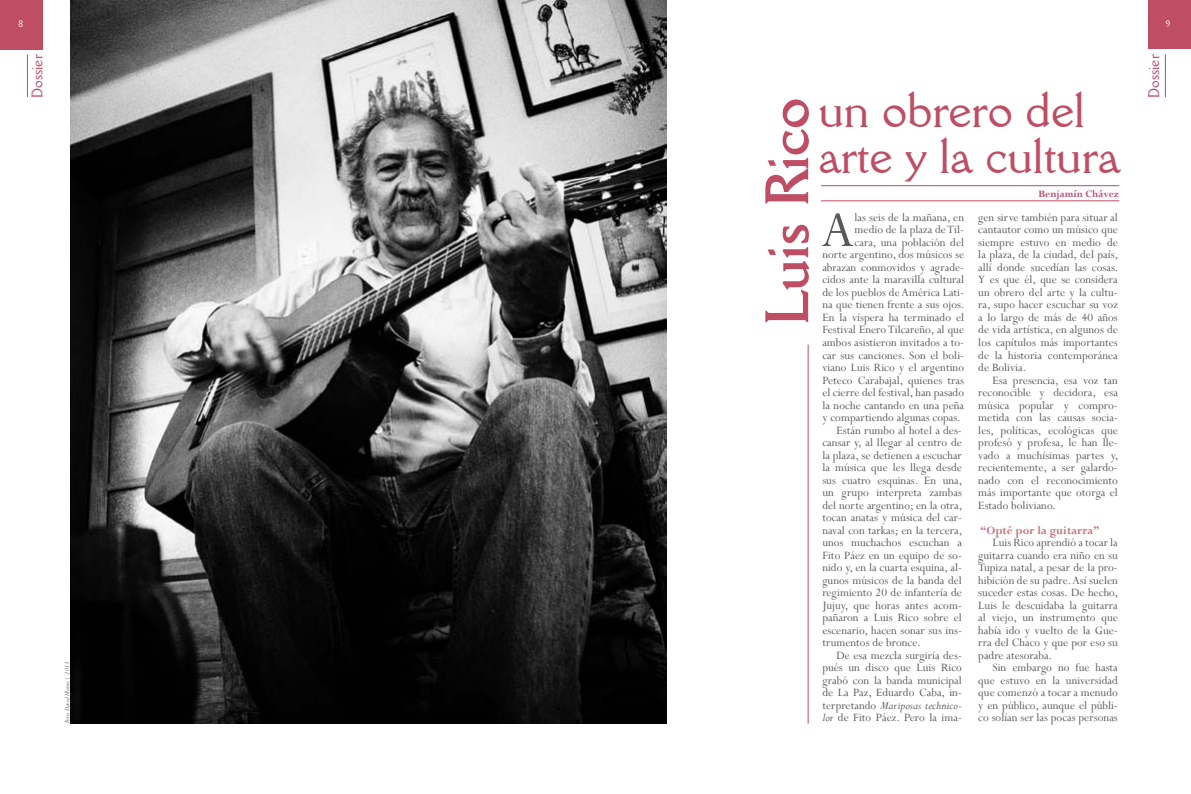
<style>
.page{position:relative;width:1191px;height:794px;background:#fff}
.page>*{position:absolute;margin:0;border:0;box-sizing:border-box;transform-origin:0 0}
.t1{font:700 59.6px "Della Robbia BT";color:#bf4d64}
.t2{font:56.1px "Perpetua";color:#58595b}
.t3{font:49.4px/46.3px "Della Robbia BT";color:#bf4d64}
.t4{font:15px "Della Robbia BT";color:#bf4d64}
.t5{font:12.5px/12.5px "Perpetua";color:#58595b;text-align:justify}
.t6{font:italic 12.5px "Perpetua";color:#58595b}
.t7{font:700 12.5px "Perpetua";color:#c96d7a}
.t8{font:700 11px "Perpetua";color:#bf4d64}
.t9{font:9px "Della Robbia BT";color:#fff}
.t10{font:italic 7px "Perpetua";color:#58595b}
.s1{font-style:normal}
.s2{font-style:italic}
</style>
<div class="page">
<div style="left:1148px;top:0;width:43px;height:49px;background:#bf4d64"></div>
<div style="left:0;top:0;width:43px;height:49px;background:#bf4d64"></div>
<hr style="left:27px;top:55px;width:1px;height:42px;background:#bf4d64">
<hr style="left:1164px;top:55px;width:1px;height:42px;background:#bf4d64">
<img style="left:71px;top:0;width:595px;height:723px">
<hr style="left:807px;top:344px;width:1px;height:379px;background:#bf4d64">
<hr style="left:821px;top:185px;width:298px;height:1px;background:#bf4d64">
<hr style="left:821px;top:200px;width:298px;height:1px;background:#bf4d64">
<p class="t9" style="left:18px;top:19px;width:6px">8</p>
<p class="t9" style="left:1166px;top:18px;width:6px">9</p>
<p class="t4" style="left:28px;top:98px;width:45px;rotate:-90deg">Dossier</p>
<p class="t4" style="left:1144px;top:98px;width:45px;rotate:-90deg">Dossier</p>
<h3 class="t3" style="left:818px;top:86px;width:303px">un obrero del arte y la cultura</h3>
<h1 class="t1" style="left:750px;top:325px;width:229px;rotate:-90deg">Luis Rico</h1>
<p class="t8" style="left:1038px;top:187px;width:82px">Benjamín Chávez</p>
<h2 class="t2" style="left:821px;top:194px;width:35px">A</h2>
<p class="t5" style="left:854px;top:211px;width:111px">las seis de la mañana, en</p>
<p class="t5" style="left:978px;top:211px;width:142px">gen sirve también para situar al cantautor como un músico que siempre estuvo en medio de la plaza, de la ciudad, del país, allí donde sucedían las cosas.<br>Y es que él, que se considera un obrero del arte y la cultu&shy;ra, supo hacer escuchar su voz a lo largo de más de 40 años de vida artística, en algunos de los capítulos más importantes de la historia contemporánea de Bolivia.</p>
<p class="t5" style="left:978px;top:373px;width:141px;text-indent:14px">Esa presencia, esa voz tan reconocible y decidora, esa música popular y compro&shy;metida con las causas socia&shy;les, políticas, ecológicas que profesó y profesa, le han lle&shy;vado a muchísimas partes y, recientemente, a ser galardo&shy;nado con el reconocimiento más importante que otorga el Estado boliviano.</p>
<p class="t7" style="left:980px;top:522px;width:120px">“Opté por la guitarra”</p>
<p class="t5" style="left:978px;top:536px;width:142px;text-indent:14px">Luis Rico aprendió a tocar la guitarra cuando era niño en su Tupiza natal, a pesar de la pro&shy;hibición de su padre. Así suelen suceder estas cosas. De hecho, Luis le descuidaba la guitarra al viejo, un instrumento que había ido y vuelto de la Gue&shy;rra del Chaco y que por eso su padre atesoraba.</p>
<p class="t5" style="left:978px;top:661px;width:141px;text-indent:14px">Sin embargo no fue hasta que estuvo en la universidad que comenzó a tocar a menudo y en público, aunque el públi&shy;co solían ser las pocas personas</p>
<p class="t5" style="left:854px;top:223px;width:111px">medio de la plaza de Til-</p>
<p class="t5" style="left:854px;top:236px;width:111px">cara, una población del</p>
<p class="t5" style="left:822px;top:248px;width:143px">norte argentino, dos músicos se</p>
<p class="t5" style="left:822px;top:261px;width:143px">abrazan conmovidos y agrade-</p>
<p class="t5" style="left:822px;top:273px;width:143px">cidos ante la maravilla cultural</p>
<p class="t5" style="left:822px;top:286px;width:143px">de los pueblos de América Lati-</p>
<p class="t5" style="left:822px;top:298px;width:144px">na que tienen frente a sus ojos.</p>
<p class="t5" style="left:822px;top:311px;width:143px">En la víspera ha terminado el</p>
<p class="t5" style="left:822px;top:323px;width:143px">Festival Enero Tilcareño, al que</p>
<p class="t5" style="left:822px;top:336px;width:143px">ambos asistieron invitados a to-</p>
<p class="t5" style="left:822px;top:348px;width:143px">car sus canciones. Son el boli-</p>
<p class="t5" style="left:822px;top:361px;width:143px">viano Luis Rico y el argentino</p>
<p class="t5" style="left:822px;top:373px;width:143px">Peteco Carabajal, quienes tras</p>
<p class="t5" style="left:822px;top:386px;width:143px">el cierre del festival, han pasado</p>
<p class="t5" style="left:822px;top:398px;width:143px">la noche cantando en una peña</p>
<p class="t5" style="left:822px;top:411px;width:140px">y compartiendo algunas copas.</p>
<p class="t5" style="left:836px;top:423px;width:127px">Están rumbo al hotel a des-</p>
<p class="t5" style="left:822px;top:436px;width:141px">cansar y, al llegar al centro de</p>
<p class="t5" style="left:822px;top:448px;width:141px">la plaza, se detienen a escuchar</p>
<p class="t5" style="left:822px;top:461px;width:141px">la música que les llega desde</p>
<p class="t5" style="left:822px;top:473px;width:142px">sus cuatro esquinas. En una,</p>
<p class="t5" style="left:822px;top:486px;width:141px">un grupo interpreta zambas</p>
<p class="t5" style="left:822px;top:498px;width:142px">del norte argentino; en la otra,</p>
<p class="t5" style="left:822px;top:511px;width:141px">tocan anatas y música del car-</p>
<p class="t5" style="left:822px;top:523px;width:141px">naval con tarkas; en la tercera,</p>
<p class="t5" style="left:822px;top:536px;width:141px">unos muchachos escuchan a</p>
<p class="t5" style="left:822px;top:548px;width:141px">Fito Páez en un equipo de so-</p>
<p class="t5" style="left:822px;top:561px;width:141px">nido y, en la cuarta esquina, al-</p>
<p class="t5" style="left:822px;top:573px;width:141px">gunos músicos de la banda del</p>
<p class="t5" style="left:822px;top:586px;width:141px">regimiento 20 de infantería de</p>
<p class="t5" style="left:822px;top:598px;width:141px">Jujuy, que horas antes acom-</p>
<p class="t5" style="left:822px;top:611px;width:141px">pañaron a Luis Rico sobre el</p>
<p class="t5" style="left:822px;top:623px;width:141px">escenario, hacen sonar sus ins-</p>
<p class="t5" style="left:822px;top:636px;width:100px">trumentos de bronce.</p>
<p class="t5" style="left:836px;top:648px;width:127px">De esa mezcla surgiría des-</p>
<p class="t5" style="left:822px;top:661px;width:141px">pués un disco que Luis Rico</p>
<p class="t5" style="left:822px;top:673px;width:141px">grabó con la banda municipal</p>
<p class="t5" style="left:822px;top:686px;width:141px">de La Paz, Eduardo Caba, in-</p>
<p class="t6" style="left:822px;top:697px;width:141px"><span class="s1">terpretando</span> Mariposas technico-</p>
<p class="t5" style="left:822px;top:711px;width:141px"><span class="s2">lor</span> de Fito Páez. Pero la ima-</p>
<p class="t10" style="left:63px;top:723px;width:63px;rotate:-90deg">Foto: David Illanes | 2013</p>
</div>
